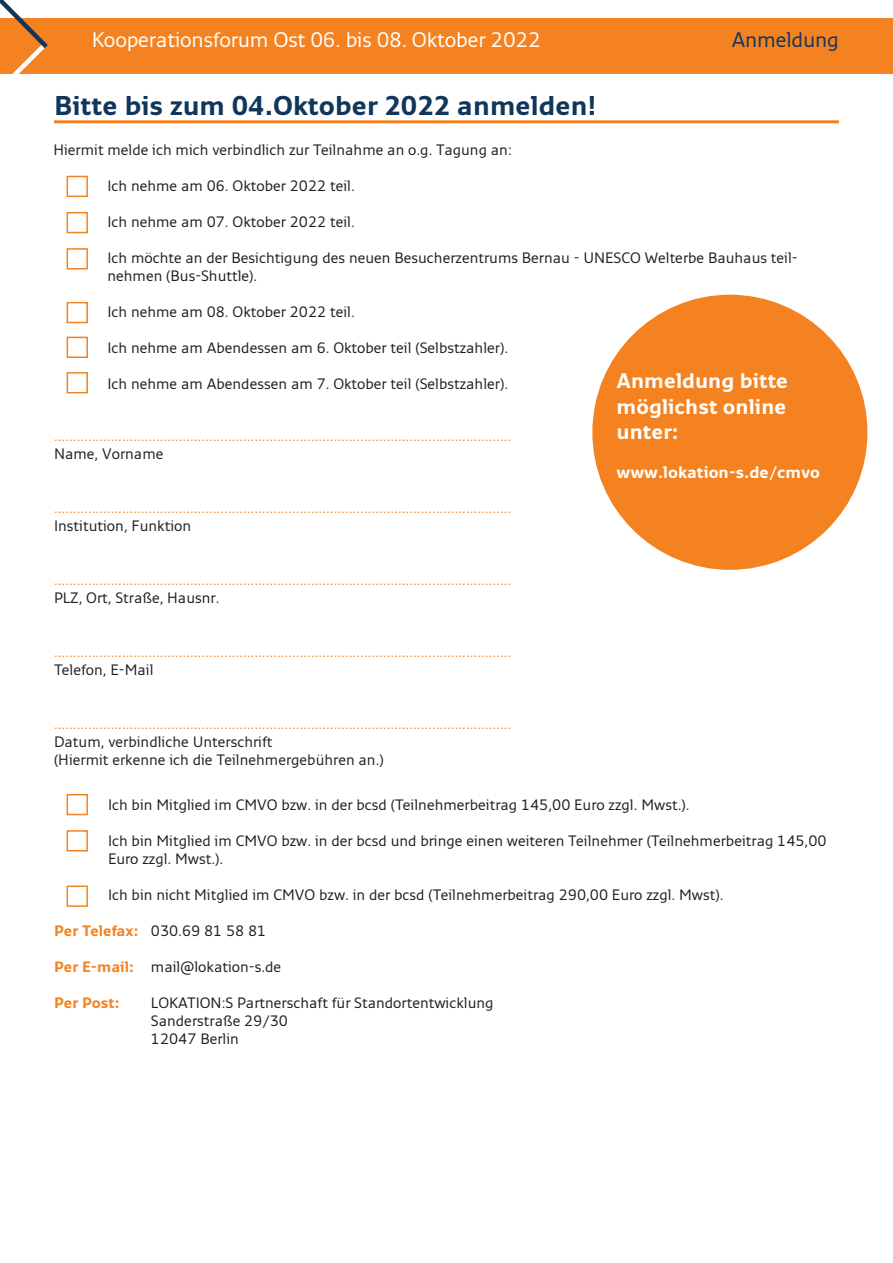
<style>
.page{position:relative;width:893px;height:1263px;background:#fff}
.page>*{position:absolute;margin:0;border:0;box-sizing:border-box;transform-origin:0 0}
.t1{font:700 27px "Monitor";color:#11365c}
.Überschrift_2{font:21px "Monitor";letter-spacing:-.01em;color:#fff}
.t2{font:700 21px/25.2px "Monitor";color:#fff;text-align:justify}
.Überschrift_2-2{font:21px "Monitor";letter-spacing:-.01em;color:#11365c}
.t3{font:700 16.5px "Monitor";color:#fff}
.Fließtext_3{font:15px/18px "Monitor";color:#231f20}
.t4{font:15px "Monitor";color:#f58220}
.Fließtext_3-2{font:700 15px "Monitor";color:#f58220}
</style>
<div class="page">
<div style="left:67px;top:176px;width:21px;height:21px;border:2px solid #f58220"></div>
<div style="left:67px;top:212px;width:21px;height:21px;border:2px solid #f58220"></div>
<div style="left:67px;top:248px;width:21px;height:21px;border:2px solid #f58220"></div>
<div style="left:67px;top:302px;width:21px;height:21px;border:2px solid #f58220"></div>
<div style="left:67px;top:337px;width:21px;height:21px;border:2px solid #f58220"></div>
<div style="left:67px;top:794px;width:21px;height:21px;border:2px solid #f58220"></div>
<div style="left:67px;top:830px;width:21px;height:21px;border:2px solid #f58220"></div>
<div style="left:67px;top:885px;width:21px;height:22px;border:2px solid #f58220"></div>
<div style="left:0;top:18px;width:893px;height:55px;background:#f58220"></div>
<svg style="left:0;top:0;width:53px;height:74px"></svg>
<hr style="left:54px;top:120px;width:785px;height:3px;background:#f58220">
<div style="left:67px;top:372px;width:21px;height:21px;border:2px solid #f58220"></div>
<div style="left:592px;top:295px;width:275px;height:275px;background:#f58220;border-radius:50%"></div>
<p class="Überschrift_2" style="left:92px;top:27px;width:451px">Kooperationsforum Ost 06. bis 08. Oktober 2022</p>
<p class="Überschrift_2-2" style="left:732px;top:27px;width:109px">Anmeldung</p>
<p class="t1" style="left:54px;top:88px;width:544px">Bitte bis zum 04.Oktober 2022 anmelden!</p>
<p class="Fließtext_3" style="left:53px;top:140px;width:460px">Hiermit melde ich mich verbindlich zur Teilnahme an o.g. Tagung an:</p>
<p class="Fließtext_3" style="left:107px;top:176px;width:249px">Ich nehme am 06. Oktober 2022 teil.</p>
<p class="Fließtext_3" style="left:107px;top:212px;width:249px">Ich nehme am 07. Oktober 2022 teil.</p>
<p class="Fließtext_3" style="left:107px;top:248px;width:692px">Ich möchte an der Besichtigung des neuen Besucherzentrums Bernau - UNESCO Welterbe Bauhaus teil&shy;nehmen (Bus-Shuttle).</p>
<p class="Fließtext_3" style="left:107px;top:302px;width:249px">Ich nehme am 08. Oktober 2022 teil.</p>
<p class="Fließtext_3" style="left:107px;top:338px;width:402px">Ich nehme am Abendessen am 6. Oktober teil (Selbstzahler).</p>
<p class="Fließtext_3" style="left:107px;top:374px;width:402px">Ich nehme am Abendessen am 7. Oktober teil (Selbstzahler).</p>
<p class="t2" style="left:617px;top:368px;width:173px">Anmeldung bitte möglichst online unter:</p>
<p class="t3" style="left:617px;top:462px;width:205px">www.lokation-s.de/cmvo</p>
<p class="t4" style="left:54px;top:427px;width:459px">.........................................................................................................................</p>
<p class="Fließtext_3" style="left:54px;top:444px;width:111px">Name, Vorname</p>
<p class="t4" style="left:54px;top:499px;width:459px">.........................................................................................................................</p>
<p class="Fließtext_3" style="left:54px;top:516px;width:139px">Institution, Funktion</p>
<p class="t4" style="left:54px;top:571px;width:459px">.........................................................................................................................</p>
<p class="Fließtext_3" style="left:54px;top:588px;width:167px">PLZ, Ort, Straße, Hausnr.</p>
<p class="t4" style="left:54px;top:643px;width:459px">.........................................................................................................................</p>
<p class="Fließtext_3" style="left:54px;top:660px;width:101px">Telefon, E-Mail</p>
<p class="t4" style="left:54px;top:715px;width:459px">.........................................................................................................................</p>
<p class="Fließtext_3" style="left:54px;top:732px;width:220px">Datum, verbindliche Unterschrift</p>
<p class="Fließtext_3" style="left:54px;top:750px;width:331px">(Hiermit erkenne ich die Teilnehmergebühren an.)</p>
<p class="Fließtext_3" style="left:108px;top:795px;width:583px">Ich bin Mitglied im CMVO bzw. in der bcsd (Teilnehmerbeitrag 145,00 Euro zzgl. Mwst.).</p>
<p class="Fließtext_3" style="left:108px;top:831px;width:720px">Ich bin Mitglied im CMVO bzw. in der bcsd und bringe einen weiteren Teilnehmer (Teilnehmerbeitrag 145,00<br>Euro zzgl. Mwst.).</p>
<p class="Fließtext_3" style="left:108px;top:885px;width:617px">Ich bin nicht Mitglied im CMVO bzw. in der bcsd (Teilnehmerbeitrag 290,00 Euro zzgl. Mwst).</p>
<p class="Fließtext_3-2" style="left:54px;top:921px;width:86px">Per Telefax:</p>
<p class="Fließtext_3-2" style="left:54px;top:957px;width:81px">Per E-mail:</p>
<p class="Fließtext_3-2" style="left:54px;top:993px;width:67px">Per Post:</p>
<p class="Fließtext_3" style="left:151px;top:921px;width:117px">030.69 81 58 81</p>
<p class="Fließtext_3" style="left:151px;top:957px;width:132px">mail@lokation-s.de</p>
<p class="Fließtext_3" style="left:151px;top:993px;width:344px">LOKATION:S Partnerschaft für Standortentwicklung</p>
<p class="Fließtext_3" style="left:151px;top:1011px;width:139px">Sanderstraße 29/30</p>
<p class="Fließtext_3" style="left:151px;top:1029px;width:90px">12047 Berlin</p>
</div>
